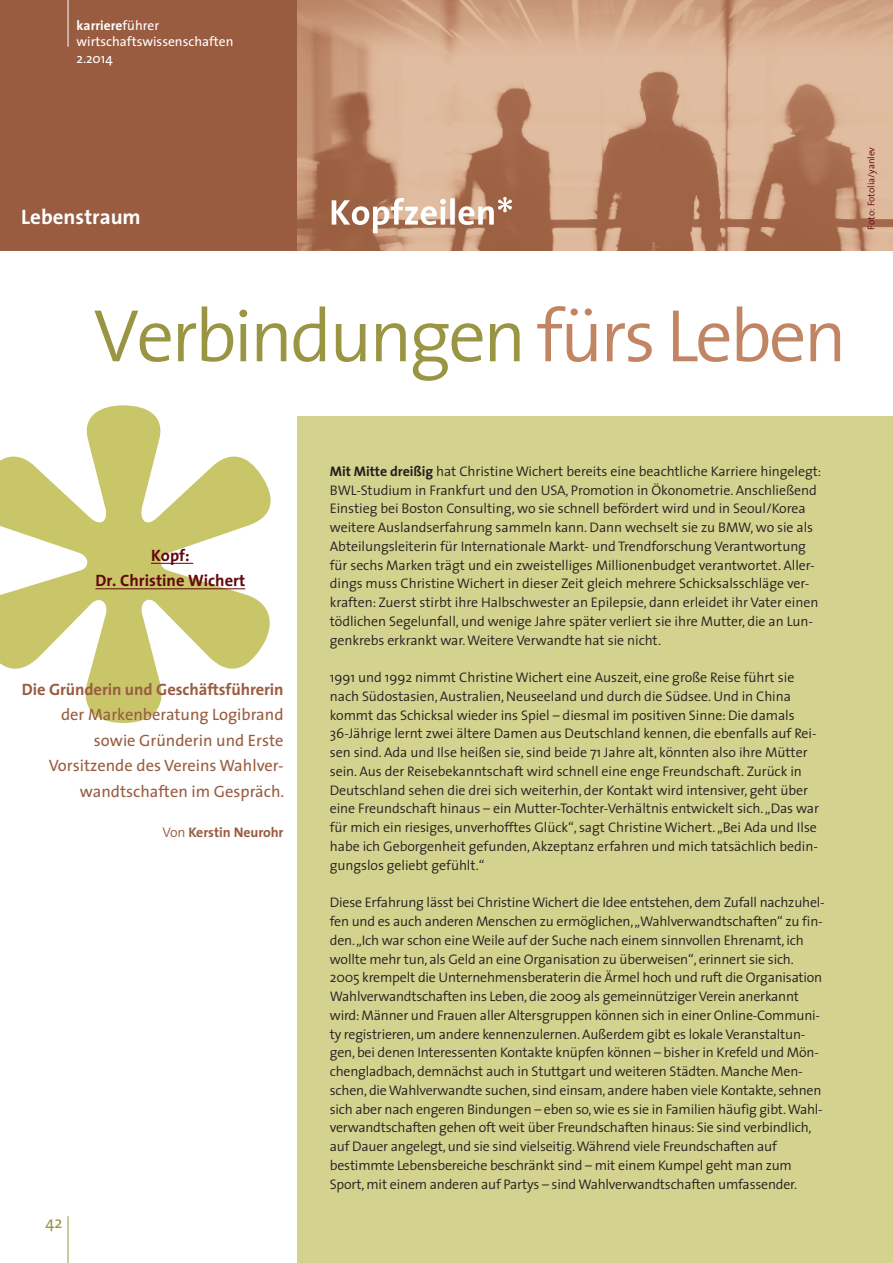
<style>
.page{position:relative;width:893px;height:1263px;background:#fff}
.page>*{position:absolute;margin:0;border:0;box-sizing:border-box;transform-origin:0 0}
.t1{font:300 75px "The Sans";letter-spacing:-.04em;color:#999543}
.t2{font:700 21px "The Sans";color:#fff}
.t3{font:16.5px/25.5px "The Sans";color:#995c40;text-align:right}
.t4{font:700 16.5px "The Sans";letter-spacing:-.005em;color:#995c40}
.t5{font:700 16.5px/25.5px "The Sans";color:#63060d;text-align:center}
.t6{font:16.5px "The Sans";color:#999543}
.t7{font:300 13.95px/18.8px "The Sans";letter-spacing:-.005em;color:#231f20}
.t8{font:700 13.95px "The Sans";letter-spacing:-.005em;color:#995c40}
.t9{font:13.5px/16.2px "The Sans";color:#fff}
.t10{font:300 9.75px "The Sans";letter-spacing:-.005em;color:#63060d}
.s1{font-weight:700}
.s2{color:#c28564}
.s3{font-weight:300}
</style>
<div class="page">
<div style="left:0;top:0;width:298px;height:251px;background:#995c40"></div>
<svg style="left:0;top:405px;width:271px;height:318px"></svg>
<div style="left:297px;top:417px;width:596px;height:846px;background:#d3d28f"></div>
<hr style="left:151px;top:563px;width:42px;height:1px;background:#63060d">
<hr style="left:95px;top:588px;width:150px;height:1px;background:#63060d">
<img style="left:298px;top:0;width:595px;height:251px">
<svg style="left:332px;top:197px;width:180px;height:36px"></svg>
<hr style="left:68px;top:0;width:1px;height:47px;background:#fff">
<hr style="left:68px;top:1216px;width:1px;height:47px;background:#999543">
<p class="t9" style="left:77px;top:18px;width:158px"><span class="s1">karriere</span>führer wirtschaftswissenschaften<br>2.2014</p>
<h2 class="t2" style="left:21px;top:208px;width:121px">Lebenstraum</h2>
<p class="t10" style="left:866px;top:230px;width:84px;rotate:-90deg">Foto: Fotolia/yanlev</p>
<h1 class="t1" style="left:93px;top:298px;width:755px">Verbindungen <span class="s2">fürs Leben</span></h1>
<p class="t5" style="left:95px;top:544px;width:151px">Kopf:<br>Dr. Christine Wichert</p>
<p class="t4" style="left:22px;top:683px;width:263px">Die Gründerin und Geschäftsführerin</p>
<p class="t3" style="left:49px;top:704px;width:237px">der Markenberatung Logibrand sowie Gründerin und Erste<br>Vorsitzende des Vereins Wahlver&shy;wandtschaften im Gespräch.</p>
<p class="t8" style="left:163px;top:827px;width:123px"><span class="s3">Von</span> Kerstin Neurohr</p>
<p class="t6" style="left:45px;top:1215px;width:18px">42</p>
<p class="t7" style="left:330px;top:462px;width:493px"><span class="s1">Mit Mitte dreißig</span> hat Christine Wichert bereits eine beachtliche Karriere hingelegt:<br>BWL-Studium in Frankfurt und den USA, Promotion in Ökonometrie. Anschließend Einstieg bei Boston Consulting, wo sie schnell befördert wird und in Seoul/Korea weitere Auslandserfahrung sammeln kann. Dann wechselt sie zu BMW, wo sie als Abteilungsleiterin für Internationale Markt- und Trendforschung Verantwortung für sechs Marken trägt und ein zweistelliges Millionenbudget verantwortet. Aller&shy;dings muss Christine Wichert in dieser Zeit gleich mehrere Schicksalsschläge ver&shy;kraften: Zuerst stirbt ihre Halbschwester an Epilepsie, dann erleidet ihr Vater einen tödlichen Segelunfall, und wenige Jahre später verliert sie ihre Mutter, die an Lun&shy;genkrebs erkrankt war. Weitere Verwandte hat sie nicht.</p>
<p class="t7" style="left:330px;top:669px;width:491px">1991 und 1992 nimmt Christine Wichert eine Auszeit, eine große Reise führt sie nach Südostasien, Australien, Neuseeland und durch die Südsee. Und in China kommt das Schicksal wieder ins Spiel – diesmal im positiven Sinne: Die damals 36-Jährige lernt zwei ältere Damen aus Deutschland kennen, die ebenfalls auf Rei&shy;sen sind. Ada und Ilse heißen sie, sind beide 71 Jahre alt, könnten also ihre Mütter sein. Aus der Reisebekanntschaft wird schnell eine enge Freundschaft. Zurück in Deutschland sehen die drei sich weiterhin, der Kontakt wird intensiver, geht über eine Freundschaft hinaus – ein Mutter-Tochter-Verhältnis entwickelt sich. „Das war für mich ein riesiges, unverhofftes Glück“, sagt Christine Wichert. „Bei Ada und Ilse habe ich Geborgenheit gefunden, Akzeptanz erfahren und mich tatsächlich bedin&shy;gungslos geliebt gefühlt.“</p>
<p class="t7" style="left:330px;top:894px;width:496px">Diese Erfahrung lässt bei Christine Wichert die Idee entstehen, dem Zufall nachzuhel&shy;fen und es auch anderen Menschen zu ermöglichen, „Wahlverwandtschaften“ zu fin&shy;den. „Ich war schon eine Weile auf der Suche nach einem sinnvollen Ehrenamt, ich wollte mehr tun, als Geld an eine Organisation zu überweisen“, erinnert sie sich.<br>2005 krempelt die Unternehmensberaterin die Ärmel hoch und ruft die Organisation Wahlverwandtschaften ins Leben, die 2009 als gemeinnütziger Verein anerkannt wird: Männer und Frauen aller Altersgruppen können sich in einer Online-Communi&shy;ty registrieren, um andere kennenzulernen. Außerdem gibt es lokale Veranstaltun&shy;gen, bei denen Interessenten Kontakte knüpfen können – bisher in Krefeld und Mön&shy;chengladbach, demnächst auch in Stuttgart und weiteren Städten. Manche Men&shy;schen, die Wahlverwandte suchen, sind einsam, andere haben viele Kontakte, sehnen sich aber nach engeren Bindungen – eben so, wie es sie in Familien häufig gibt. Wahl&shy;verwandtschaften gehen oft weit über Freundschaften hinaus: Sie sind verbindlich, auf Dauer angelegt, und sie sind vielseitig. Während viele Freundschaften auf bestimmte Lebensbereiche beschränkt sind – mit einem Kumpel geht man zum Sport, mit einem anderen auf Partys – sind Wahlverwandtschaften umfassender.</p>
</div>
